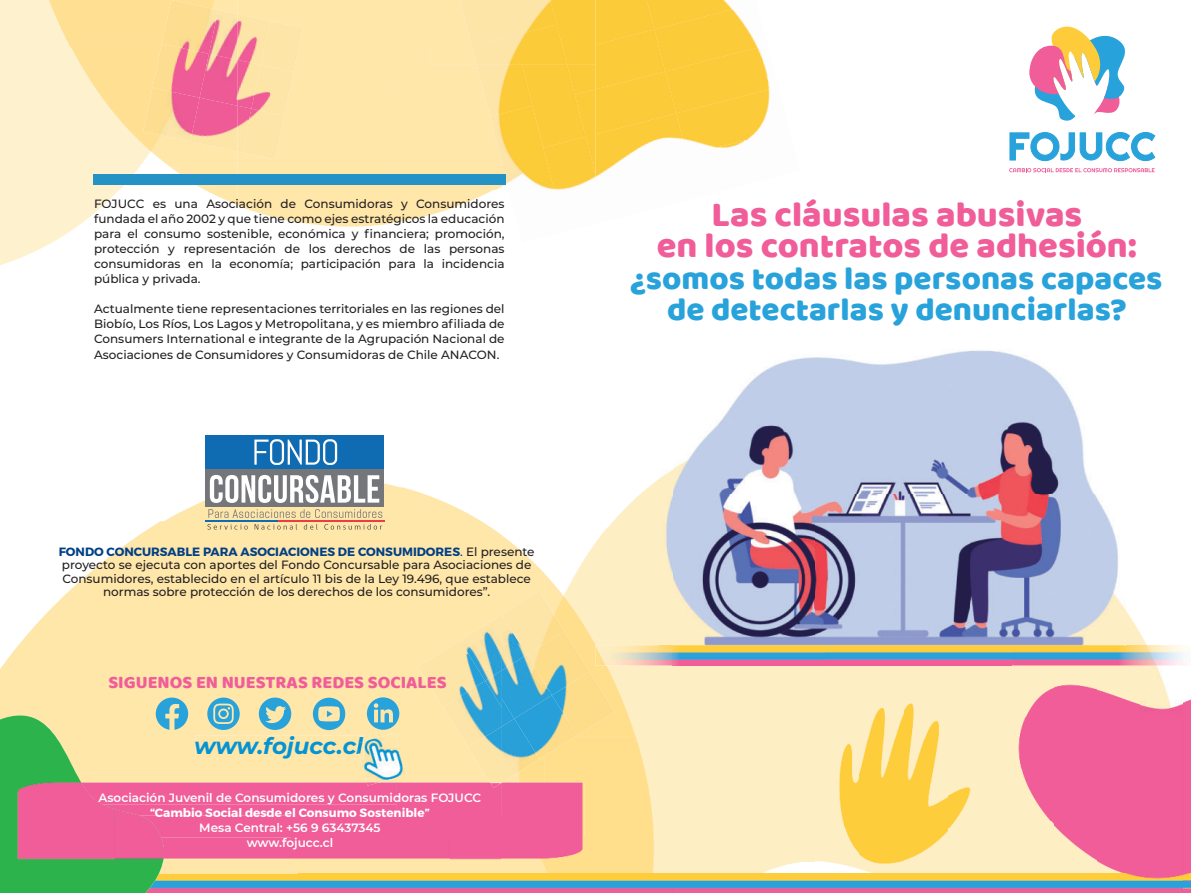
<style>
.page{position:relative;width:1191px;height:893px;background:#fff}
.page>*{position:absolute;margin:0;border:0;box-sizing:border-box;transform-origin:0 0}
.t1{font:36px/31.5px "Baloo Bhaina";color:#f05d99;text-align:center}
.t2{font:33px/31.5px "Baloo Bhaina";color:#28a2db;text-align:center}
.t3{font:italic 700 22.8px "Montserrat";letter-spacing:-.005em;color:#0493d5}
.t4{font:18px "Baloo Bhaina";color:#f05d99}
.t5{font:500 12px/15px "Montserrat";color:#231f20;text-align:justify}
.t6{font:600 12px/15px "Montserrat";color:#fff;text-align:center}
.t7{font:700 12px "Montserrat";color:#fff}
.s1{font-weight:700;color:#014086}
.s2{color:#014086}
</style>
<div class="page">
<img style="left:391px;top:190px;width:99px;height:34px">
<img style="left:190px;top:142px;width:201px;height:85px">
<img style="left:237px;top:0;width:51px;height:21px">
<div style="left:431px;top:0;width:41px;height:64px;background:#ffe6a9"></div>
<img style="left:0;top:47px;width:190px;height:219px">
<img style="left:0;top:0;width:237px;height:47px">
<img style="left:1125px;top:608px;width:57px;height:38px">
<div style="left:764px;top:665px;width:248px;height:60px;background:#feeec4"></div>
<div style="left:672px;top:665px;width:92px;height:209px;background:#feeec4"></div>
<div style="left:973px;top:725px;width:39px;height:149px;background:#feeec4"></div>
<div style="left:763px;top:725px;width:53px;height:149px;background:#feeec4"></div>
<img style="left:816px;top:873px;width:157px;height:1px">
<img style="left:0;top:502px;width:200px;height:171px">
<img style="left:200px;top:468px;width:302px;height:205px">
<div style="left:188px;top:860px;width:356px;height:14px;background:#ffe6a9"></div>
<img style="left:607px;top:480px;width:51px;height:48px">
<img style="left:544px;top:528px;width:128px;height:346px">
<img style="left:502px;top:535px;width:42px;height:56px">
<div style="left:195px;top:735px;width:165px;height:23px;background:#ffe6a9"></div>
<svg style="left:1010px;top:132px;width:64px;height:29px"></svg>
<svg style="left:1080px;top:132px;width:74px;height:29px"></svg>
<svg style="left:1009px;top:168px;width:145px;height:4px"></svg>
<svg style="left:1029px;top:26px;width:96px;height:95px"></svg>
<img style="left:672px;top:648px;width:340px;height:17px">
<img style="left:595px;top:645px;width:77px;height:20px">
<img style="left:237px;top:14px;width:33px;height:46px">
<div style="left:261px;top:21px;width:42px;height:51px;background:#fde4a7"></div>
<img style="left:237px;top:60px;width:24px;height:46px">
<img style="left:251px;top:65px;width:42px;height:51px">
<img style="left:237px;top:106px;width:14px;height:47px">
<img style="left:242px;top:109px;width:42px;height:50px">
<img style="left:162px;top:0;width:56px;height:44px">
<img style="left:209px;top:10px;width:28px;height:44px">
<img style="left:152px;top:44px;width:57px;height:44px">
<img style="left:199px;top:54px;width:38px;height:44px">
<img style="left:143px;top:88px;width:57px;height:54px">
<img style="left:190px;top:98px;width:47px;height:54px">
<svg style="left:207px;top:698px;width:33px;height:32px"></svg>
<svg style="left:259px;top:698px;width:32px;height:32px"></svg>
<svg style="left:313px;top:698px;width:32px;height:32px"></svg>
<svg style="left:367px;top:697px;width:32px;height:33px"></svg>
<img style="left:595px;top:0;width:51px;height:29px">
<img style="left:646px;top:0;width:81px;height:29px">
<div style="left:595px;top:29px;width:59px;height:42px;background:#fccb39"></div>
<img style="left:654px;top:3px;width:103px;height:68px">
<div style="left:595px;top:71px;width:70px;height:42px;background:#fccb39"></div>
<img style="left:665px;top:45px;width:105px;height:68px">
<img style="left:595px;top:113px;width:81px;height:42px">
<img style="left:676px;top:87px;width:94px;height:53px">
<img style="left:595px;top:155px;width:34px;height:23px">
<img style="left:687px;top:129px;width:83px;height:20px">
<img style="left:476px;top:64px;width:45px;height:53px">
<img style="left:586px;top:64px;width:9px;height:25px">
<div style="left:521px;top:64px;width:65px;height:73px;background:#fccb39"></div>
<img style="left:490px;top:106px;width:64px;height:86px">
<img style="left:575px;top:89px;width:20px;height:48px">
<img style="left:543px;top:137px;width:52px;height:53px">
<img style="left:512px;top:190px;width:42px;height:2px">
<img style="left:460px;top:0;width:90px;height:47px">
<div style="left:550px;top:0;width:45px;height:64px;background:#fccb39"></div>
<img style="left:472px;top:25px;width:95px;height:39px">
<img style="left:815px;top:694px;width:178px;height:179px">
<img style="left:188px;top:874px;width:824px;height:19px">
<img style="left:1012px;top:646px;width:179px;height:247px">
<svg style="left:0;top:698px;width:188px;height:195px;background:#98cb80"></svg>
<div style="left:114px;top:782px;width:282px;height:22px;background:#f05d98"></div>
<div style="left:396px;top:782px;width:106px;height:33px;background:#f05d98"></div>
<img style="left:114px;top:804px;width:283px;height:11px">
<div style="left:165px;top:815px;width:284px;height:23px;background:#f05d98"></div>
<div style="left:449px;top:815px;width:53px;height:45px;background:#f05d98"></div>
<img style="left:165px;top:838px;width:284px;height:22px">
<img style="left:502px;top:782px;width:82px;height:78px">
<img style="left:14px;top:782px;width:100px;height:78px">
<img style="left:114px;top:809px;width:51px;height:51px">
<div style="left:418px;top:640px;width:42px;height:67px;background:#fde4a7"></div>
<img style="left:460px;top:614px;width:42px;height:67px">
<img style="left:443px;top:681px;width:59px;height:66px">
<img style="left:485px;top:670px;width:17px;height:38px">
<img style="left:468px;top:726px;width:34px;height:56px">
<img style="left:502px;top:591px;width:62px;height:64px">
<img style="left:502px;top:655px;width:24px;height:64px">
<img style="left:526px;top:631px;width:63px;height:64px">
<img style="left:502px;top:719px;width:37px;height:63px">
<img style="left:514px;top:695px;width:63px;height:64px">
<img style="left:552px;top:672px;width:62px;height:64px">
<svg style="left:490px;top:782px;width:13px;height:6px"></svg>
<div style="left:93px;top:174px;width:412px;height:11px;background:#2492c5"></div>
<img style="left:360px;top:733px;width:47px;height:49px">
<svg style="left:367px;top:782px;width:12px;height:4px"></svg>
<img style="left:355px;top:742px;width:8px;height:16px">
<img style="left:672px;top:350px;width:424px;height:145px">
<img style="left:672px;top:495px;width:453px;height:153px">
<img style="left:658px;top:470px;width:14px;height:178px">
<img style="left:1012px;top:646px;width:113px;height:2px">
<hr style="left:205px;top:521px;width:74px;height:1px;background:#106cb2">
<hr style="left:279px;top:521px;width:106px;height:1px;background:#ea3d44">
<svg style="left:208px;top:509px;width:174px;height:9px;background:#e1cd9e"></svg>
<svg style="left:207px;top:524px;width:41px;height:6px"></svg>
<svg style="left:255px;top:524px;width:42px;height:6px"></svg>
<svg style="left:304px;top:524px;width:14px;height:6px"></svg>
<svg style="left:324px;top:524px;width:58px;height:6px"></svg>
<div style="left:205px;top:470px;width:179px;height:37px;background:#757679"></div>
<svg style="left:210px;top:475px;width:169px;height:28px"></svg>
<div style="left:205px;top:435px;width:179px;height:33px;background:#106cb2"></div>
<svg style="left:254px;top:439px;width:83px;height:26px"></svg>
<p class="t5" style="left:94px;top:196px;width:412px">FOJUCC es una Asociación de Consumidoras y Consumidores fundada el año 2002 y que tiene como ejes estratégicos la educación para el consumo sostenible, económica y financiera; promoción, protección y representación de los derechos de las personas consumidoras en la economía; participación para la incidencia pública y privada.</p>
<p class="t5" style="left:94px;top:301px;width:412px">Actualmente tiene representaciones territoriales en las regiones del Biobío, Los Ríos, Los Lagos y Metropolitana, y es miembro afiliada de Consumers International e integrante de la Agrupación Nacional de</p>
<p class="t5" style="left:94px;top:347px;width:407px">Asociaciones de Consumidores y Consumidoras de Chile ANACON.</p>
<p class="t5" style="left:59px;top:545px;width:477px;line-height:13.5px;text-align:center"><span class="s1">FONDO CONCURSABLE PARA ASOCIACIONES DE CONSUMIDORES</span><span class="s2">.</span> El presente proyecto se ejecuta con aportes del Fondo Concursable para Asociaciones de Consumidores, establecido en el artículo 11 bis de la Ley 19.496, que establece normas sobre protección de los derechos de los consumidores”.</p>
<h3 class="t4" style="left:108px;top:675px;width:340px">SIGUENOS EN NUESTRAS REDES SOCIALES</h3>
<h3 class="t3" style="left:194px;top:736px;width:170px">www.fojucc.cl</h3>
<p class="t6" style="left:98px;top:791px;width:384px">Asociación Juvenil de Consumidores y Consumidoras FOJUCC</p>
<p class="t7" style="left:150px;top:807px;width:281px">“Cambio Social desde el Consumo Sostenible”</p>
<p class="t6" style="left:199px;top:821px;width:183px">Mesa Central: +56 9 63437345 www.fojucc.cl</p>
<h1 class="t1" style="left:656px;top:200px;width:482px">Las cláusulas abusivas<br>en los contratos de adhesión:</h1>
<h2 class="t2" style="left:631px;top:264px;width:532px">¿somos todas las personas capaces de detectarlas y denunciarlas?</h2>
</div>
